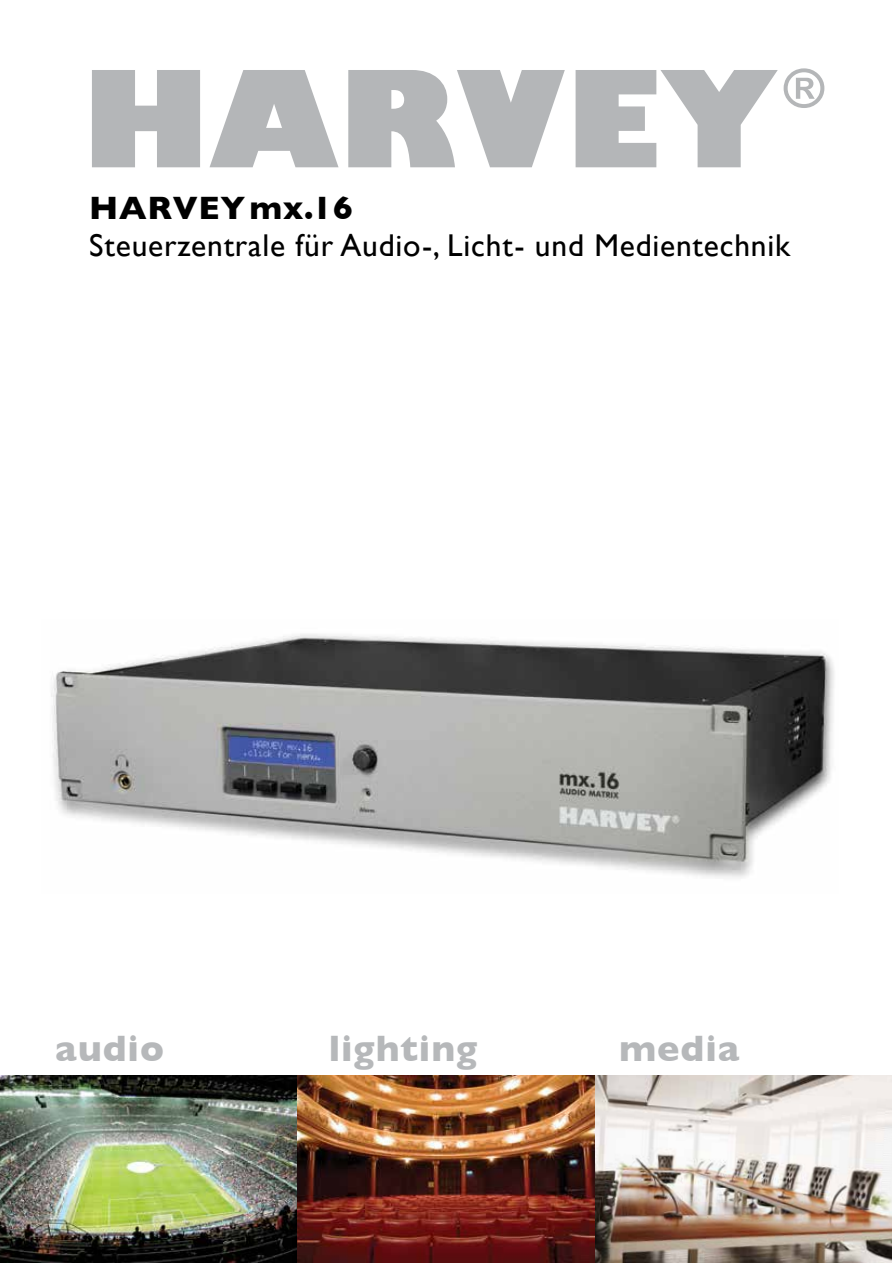
<style>
.page{position:relative;width:893px;height:1263px;background:#fff}
.page>*{position:absolute;margin:0;border:0;box-sizing:border-box;transform-origin:0 0}
.t1{font:700 37.5px "Gill Sans";letter-spacing:.025em;color:#b6b8ba}
.t2{font:700 33px "Gill Sans";letter-spacing:.025em;color:#000}
.t3{font:31.5px "Gill Sans";letter-spacing:.025em;color:#000}
</style>
<div class="page">
<svg style="left:92px;top:70px;width:108px;height:97px;background:#bfc0c2"></svg>
<svg style="left:210px;top:70px;width:129px;height:97px"></svg>
<svg style="left:348px;top:70px;width:217px;height:97px"></svg>
<svg style="left:576px;top:70px;width:202px;height:97px"></svg>
<svg style="left:784px;top:68px;width:40px;height:40px"></svg>
<img style="left:51px;top:634px;width:783px;height:244px">
<img style="left:0;top:1075px;width:891px;height:188px">
<p class="t2" style="left:89px;top:188px;width:265px">HARVEYmx.16</p>
<p class="t3" style="left:89px;top:227px;width:702px">Steuerzentrale für Audio-, Licht- und Medientechnik</p>
<p class="t1" style="left:55px;top:1026px;width:110px">audio</p>
<p class="t1" style="left:619px;top:1026px;width:122px">media</p>
<p class="t1" style="left:329px;top:1026px;width:150px">lighting</p>
</div>
